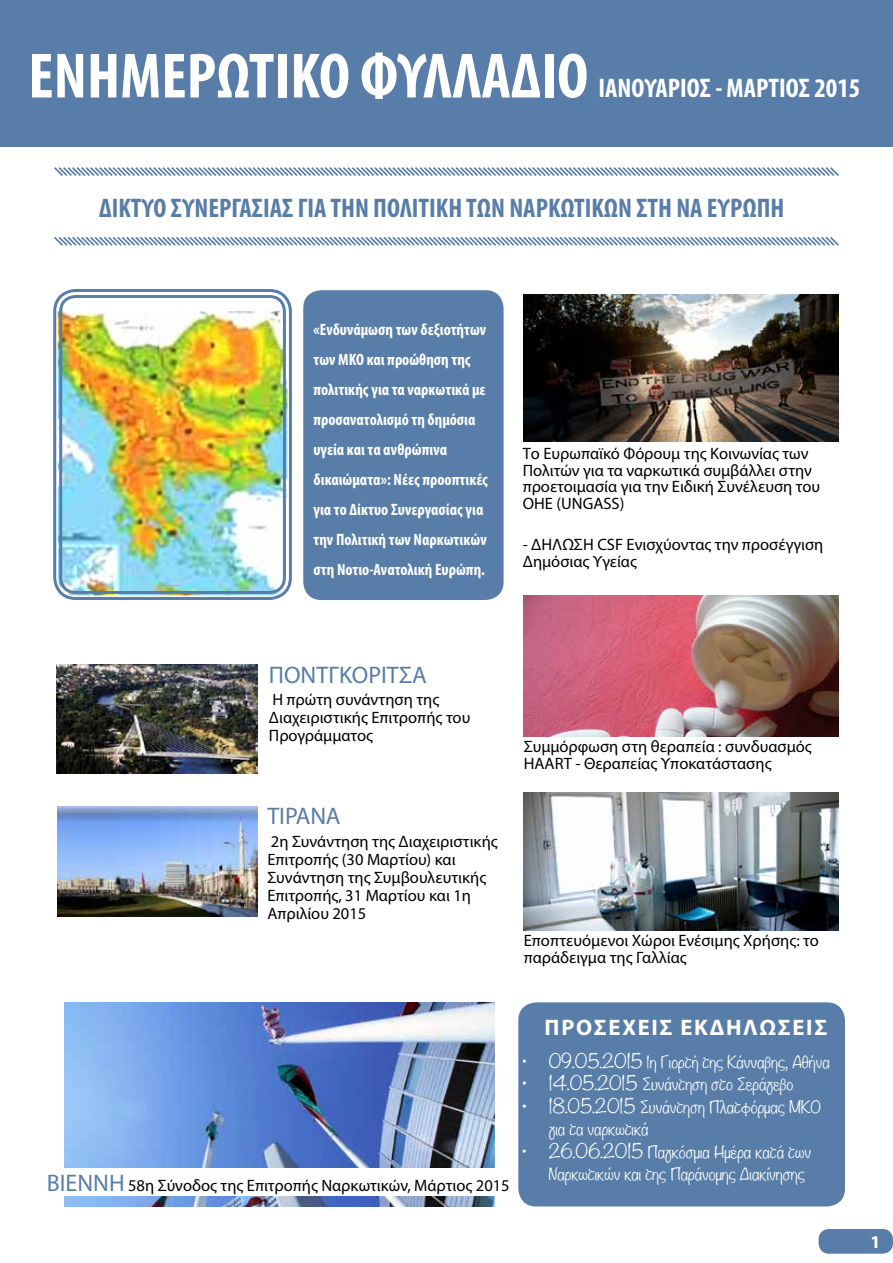
<style>
.page{position:relative;width:893px;height:1263px;background:#fff}
.page>*{position:absolute;margin:0;border:0;box-sizing:border-box;transform-origin:0 0}
.t1{font:700 condensed 64.5px "Myriad Pro";color:#fff}
.t2{font:700 condensed 27px "Myriad Pro";color:#587da8}
.t3{font:700 condensed 27px "Myriad Pro";color:#fff}
.t4{font:24px "Myriad Pro";color:#587da8}
.t5{font:700 22.5px "Myriad Pro";letter-spacing:.075em;color:#fff}
.t6{font:300 18px "Noteworthy";color:#fff}
.t7{font:700 18px "Myriad Pro";color:#fff}
.t8{font:16.5px/16.5px "Myriad Pro";color:#000}
.t9{font:700 condensed 16.5px/30px "Myriad Pro";color:#fff}
.t10{font:300 15px/22.5px "Noteworthy";color:#fff}
</style>
<div class="page">
<div style="left:518px;top:1002px;width:327px;height:204px;background:#587da8;border-radius:18px"></div>
<div style="left:303px;top:290px;width:201px;height:310px;background:#587da8;border-radius:18px"></div>
<img style="left:57px;top:806px;width:201px;height:110px">
<img style="left:57px;top:665px;width:200px;height:109px">
<img style="left:64px;top:1002px;width:430px;height:204px">
<div style="left:47px;top:1168px;width:468px;height:27px;background:#fff"></div>
<div style="left:0;top:0;width:893px;height:147px;background:#587da8"></div>
<img style="left:524px;top:595px;width:315px;height:141px">
<img style="left:524px;top:295px;width:315px;height:146px">
<img style="left:524px;top:793px;width:315px;height:137px">
<img style="left:58px;top:311px;width:229px;height:284px">
<div style="left:53px;top:289px;width:239px;height:311px;border:3px solid #587da8;border-radius:21px"></div>
<div style="left:59px;top:295px;width:227px;height:299px;border:3px solid #587da8;border-radius:15px"></div>
<div style="left:819px;top:1229px;width:74px;height:25px;background:#587da8;border-radius:11px"></div>
<svg style="left:54px;top:167px;width:785px;height:9px"></svg>
<svg style="left:54px;top:236px;width:785px;height:10px"></svg>
<h1 class="t1" style="left:28px;top:36px;width:561px">ΕΝΗΜΕΡΩΤΙΚΟ ΦΥΛΛΑΔΙΟ</h1>
<h2 class="t3" style="left:598px;top:72px;width:263px">ΙΑΝΟΥΑΡΙΟΣ - ΜΑΡΤΙΟΣ 2015</h2>
<h2 class="t2" style="left:99px;top:191px;width:687px">ΔΙΚΤΥΟ ΣΥΝΕΡΓΑΣΙΑΣ ΓΙΑΤΗΝ ΠΟΛΙΤΙΚΗΤΩΝ ΝΑΡΚΩΤΙΚΩΝ ΣΤΗ ΝΑ ΕΥΡΩΠΗ</h2>
<p class="t9" style="left:313px;top:315px;width:176px">«Ενδυνάμωση των δεξιοτήτων των ΜΚΟ και προώθηση της πολιτικής για τα ναρκωτικά με προσανατολισμό τη δημόσια υγεία και τα ανθρώπινα δικαιώματα :» Νέες προοπτικές για το Δίκτυο Συνεργασίας για την Πολιτική των Ναρκωτικών στη Νοτιο-Ανατολική Ευρώπη.</p>
<p class="t8" style="left:523px;top:445px;width:299px">Το Ευρωπαϊκό Φόρουμ της Κοινωνίας των Πολιτών για τα ναρκωτικά συμβάλλει στην προετοιμασία για την Ειδική Συνέλευση του ΟΗΕ (UNGASS(</p>
<p class="t8" style="left:523px;top:536px;width:302px">- ΔΗΛΩΣΗ CSF Ενισχύοντας την προσέγγιση<br>Δημόσιας Υγείας</p>
<h3 class="t4" style="left:269px;top:660px;width:160px">ΠΟΝΤΓΚΟΡΙΤΣΑ</h3>
<p class="t8" style="left:269px;top:690px;width:203px;line-height:18px">Η πρώτη συνάντηση της<br>Διαχειριστικής Επιτροπής του<br>Προγράμματος</p>
<h3 class="t4" style="left:267px;top:801px;width:75px">ΤΙΡΑΝΑ</h3>
<p class="t8" style="left:267px;top:832px;width:232px;line-height:18px">η2 Συνάντηση της Διαχειριστικής<br>Επιτροπής (30 Μαρτίου) και<br>Συνάντηση της Συμβουλευτικής<br>Επιτροπής, 31 Μαρτίου και η1<br>Απριλίου 2015</p>
<p class="t8" style="left:524px;top:738px;width:289px">Συμμόρφωση στη θεραπεία : συνδυασμός<br>HAART - Θεραπείας Υποκατάστασης</p>
<p class="t8" style="left:524px;top:932px;width:297px">Εποπτευόμενοι Χώροι Ενέσιμης Χρήσης: το παράδειγμα της Γαλλίας</p>
<p class="t6" style="left:522px;top:1045px;width:7px">•</p>
<p class="t6" style="left:522px;top:1067px;width:7px">•</p>
<p class="t6" style="left:522px;top:1090px;width:7px">•</p>
<h3 class="t4" style="left:47px;top:1168px;width:79px">ΒΙΕΝΝΗ</h3>
<p class="t8" style="left:128px;top:1176px;width:383px">58η Σύνοδος της Επιτροπής Ναρκωτικών, Μάρτιος 2015</p>
<p class="t6" style="left:522px;top:1135px;width:7px">•</p>
<h3 class="t5" style="left:545px;top:1012px;width:284px">ΠΡΟΣΕΧΕΙΣ ΕΚΔΗΛΩΣΕΙΣ</h3>
<p class="t6" style="left:549px;top:1045px;width:95px">09.05.2015</p>
<p class="t10" style="left:647px;top:1050px;width:185px">η1 Γιορτή της Κάνναβης, Αθήνα</p>
<p class="t6" style="left:549px;top:1067px;width:90px">14.05.2015</p>
<p class="t10" style="left:642px;top:1073px;width:152px">Συνάντηση στο Σεράγεβο</p>
<p class="t6" style="left:549px;top:1090px;width:88px">18.05.2015</p>
<p class="t10" style="left:640px;top:1095px;width:182px">Συνάντηση Πλατφόρμας ΜΚΟ</p>
<p class="t10" style="left:647px;top:1118px;width:165px;text-indent:-99px">για τα ναρκωτικά<br>Παγκόσμια Ημέρα κατά των</p>
<p class="t6" style="left:549px;top:1135px;width:96px">26.06.2015</p>
<p class="t10" style="left:549px;top:1163px;width:258px">Ναρκωτικών και της Παράνομης Διακίνησης</p>
<p class="t7" style="left:870px;top:1230px;width:11px">1</p>
</div>
